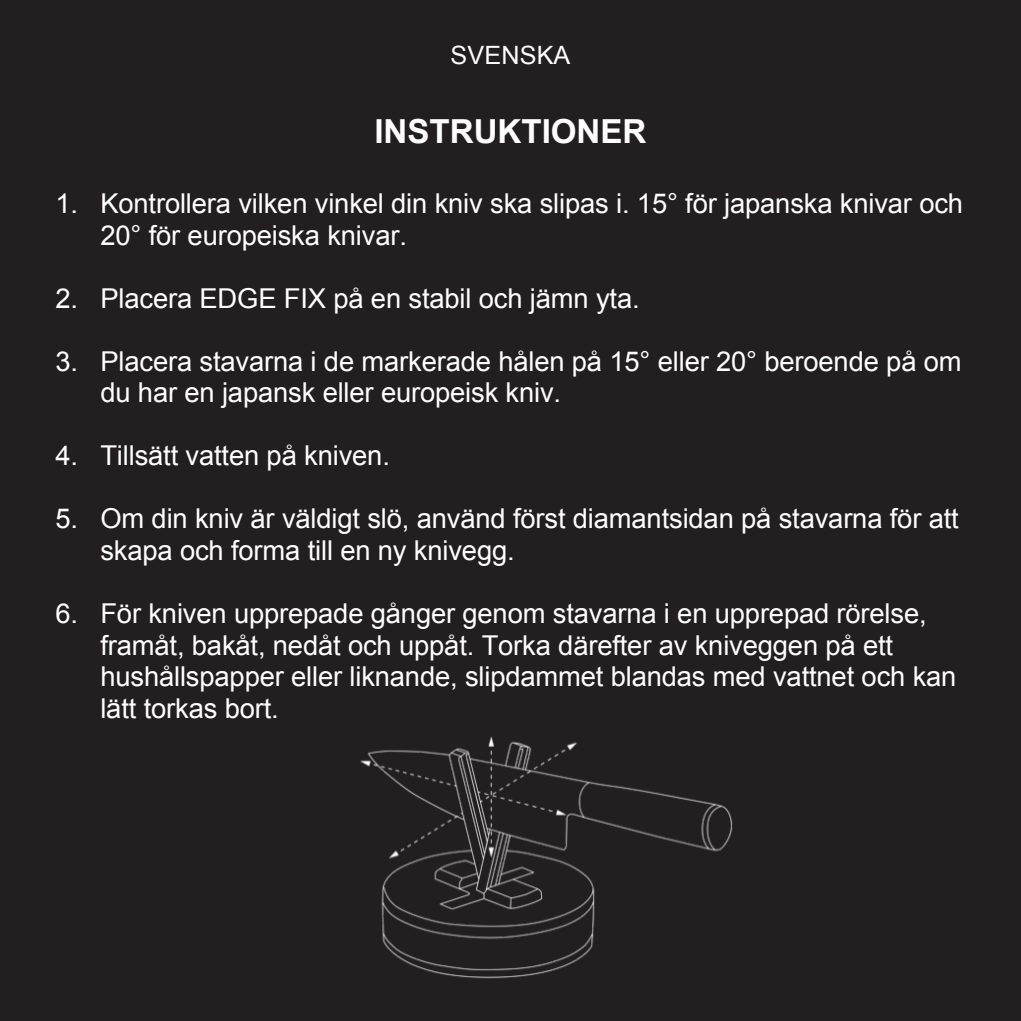
<style>
.page{position:relative;width:1021px;height:1021px;background:#fff}
.page>*{position:absolute;margin:0;border:0;box-sizing:border-box;transform-origin:0 0}
.t1{font:700 33px "Arial";color:#fff}
.t2{font:27.3px/31.5px "Arial";letter-spacing:-.005em;color:#fff}
.t3{font:25.2px "Arial";letter-spacing:.005em;color:#fff}
</style>
<div class="page">
<div style="left:0;top:0;width:1020px;height:1020px;background:#231f20"></div>
<img style="left:360px;top:736px;width:373px;height:243px">
<p class="t3" style="left:450px;top:39px;width:121px">SVENSKA</p>
<p class="t1" style="left:374px;top:109px;width:273px">INSTRUKTIONER</p>
<p class="t2" style="left:100px;top:188px;width:864px;text-indent:-45px">1. Kontrollera vilken vinkel din kniv ska slipas i. 15° för japanska knivar och<br>20° för europeiska knivar.</p>
<p class="t2" style="left:55px;top:283px;width:586px">2. Placera EDGE FIX på en stabil och jämn yta.</p>
<p class="t2" style="left:100px;top:346px;width:862px;text-indent:-45px">3. Placera stavarna i de markerade hålen på 15° eller 20° beroende på om du har en japansk eller europeisk kniv.</p>
<p class="t2" style="left:55px;top:440px;width:336px">4. Tillsätt vatten på kniven.</p>
<p class="t2" style="left:100px;top:503px;width:860px;text-indent:-45px">5. Om din kniv är väldigt slö, använd först diamantsidan på stavarna för att skapa och forma till en ny knivegg.</p>
<p class="t2" style="left:100px;top:598px;width:857px;text-indent:-45px">6. För kniven upprepade gånger genom stavarna i en upprepad rörelse, framåt, bakåt, nedåt och uppåt. Torka därefter av kniveggen på ett hushållspapper eller liknande, slipdammet blandas med vattnet och kan lätt torkas bort.</p>
</div>
